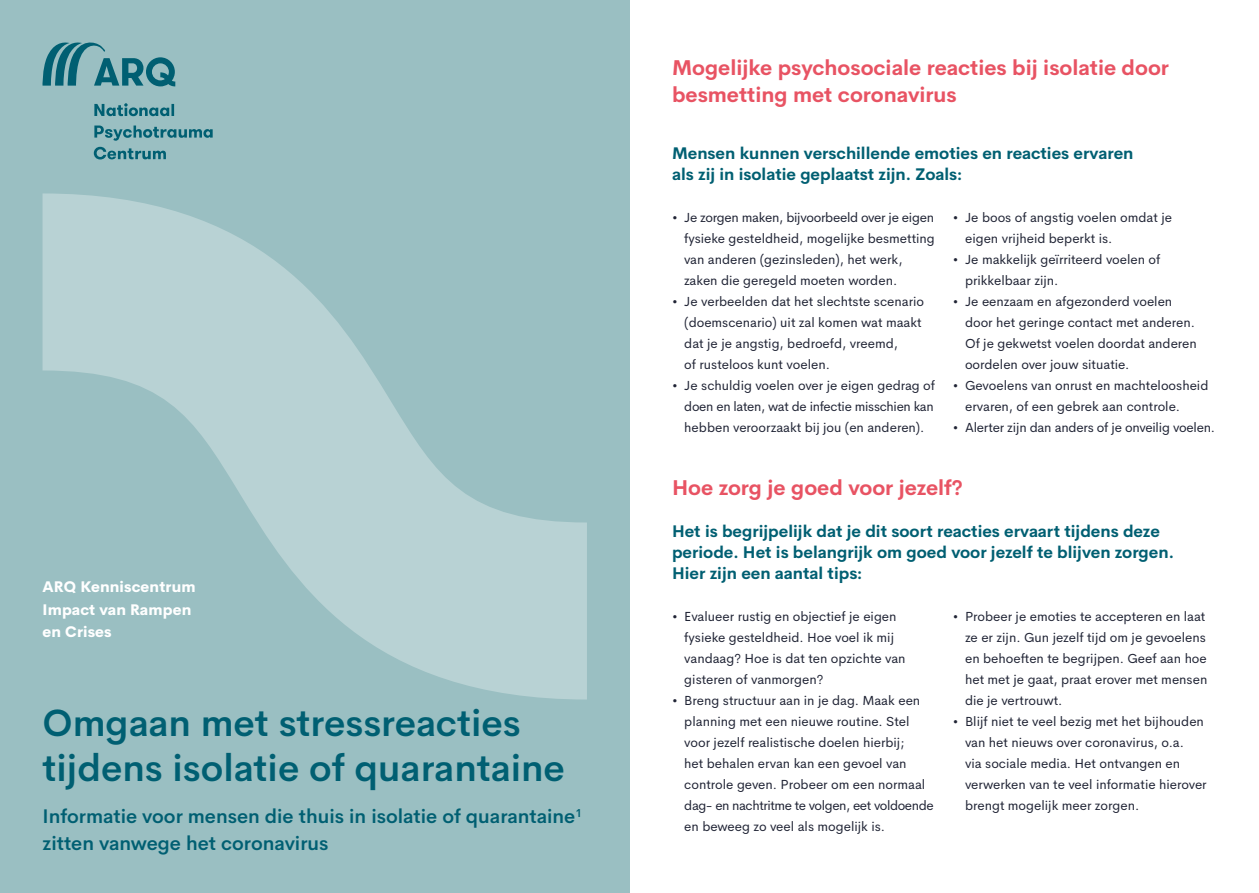
<style>
.page{position:relative;width:1259px;height:893px;background:#fff}
.page>*{position:absolute;margin:0;border:0;box-sizing:border-box;transform-origin:0 0}
.H1_cover{font:600 37.5px/45px "Cerebri Sans";color:#005f72}
.t1{font:700 21px/27px "Cerebri Sans";color:#e85363}
.ondertitel{font:600 19.5px/27px "Cerebri Sans";color:#005f72}
.t2{font:700 16.5px/21px "Cerebri Sans";color:#005f72}
.naam_tweede_laag{font:800 15px/22.5px "Cerebri Sans";letter-spacing:.01em;color:#fff}
.plat__klein__8_8_13{font:13.2px/21px "Cerebri Sans";color:#202435}
</style>
<div class="page">
<div style="left:0;top:0;width:629px;height:893px;background:#9abfc2"></div>
<svg style="left:43px;top:193px;width:544px;height:506px"></svg>
<svg style="left:42px;top:42px;width:171px;height:117px"></svg>
<p class="naam_tweede_laag" style="left:43px;top:574px;width:154px">ARQ Kenniscentrum<br>Impact van Rampen en Crises</p>
<p class="H1_cover" style="left:43px;top:698px;width:524px">Omgaan met stressreacties tijdens isolatie of quarantaine</p>
<p class="ondertitel" style="left:43px;top:801px;width:541px">Informatie voor mensen die thuis in isolatie of quarantaine<sup>1 </sup>zitten vanwege het coronavirus</p>
<h1 class="t1" style="left:672px;top:52px;width:498px">Mogelijke psychosociale reacties bij isolatie door besmetting met coronavirus</h1>
<h2 class="t2" style="left:672px;top:141px;width:463px">Mensen kunnen verschillende emoties en reacties ervaren als zij in isolatie geplaatst zijn. Zoals:</h2>
<p class="plat__klein__8_8_13" style="left:684px;top:206px;width:252px;text-indent:-12px">• Je zorgen maken, bijvoorbeeld over je eigen fysieke gesteldheid, mogelijke besmetting van anderen (gezinsleden), het werk, zaken die geregeld moeten worden.</p>
<p class="plat__klein__8_8_13" style="left:684px;top:290px;width:241px;text-indent:-12px">• Je verbeelden dat het slechtste scenario (doemscenario) uit zal komen wat maakt dat je je angstig, bedroefd, vreemd,<br>of rusteloos kunt voelen.</p>
<p class="plat__klein__8_8_13" style="left:684px;top:374px;width:252px;text-align:justify;text-indent:-12px">• Je schuldig voelen over je eigen gedrag of doen en laten, wat de infectie misschien kan hebben veroorzaakt bij jou (en anderen).</p>
<p class="plat__klein__8_8_13" style="left:965px;top:206px;width:208px;text-indent:-12px">• Je boos of angstig voelen omdat je eigen vrijheid beperkt is.</p>
<p class="plat__klein__8_8_13" style="left:965px;top:248px;width:197px;text-indent:-12px">• Je makkelijk geïrriteerd voelen of prikkelbaar zijn.</p>
<p class="plat__klein__8_8_13" style="left:965px;top:290px;width:233px;text-indent:-12px">• Je eenzaam en afgezonderd voelen door het geringe contact met anderen.<br>Of je gekwetst voelen doordat anderen oordelen over jouw situatie.</p>
<p class="plat__klein__8_8_13" style="left:965px;top:374px;width:245px;text-indent:-12px">• Gevoelens van onrust en machteloosheid ervaren, of een gebrek aan controle.</p>
<p class="plat__klein__8_8_13" style="left:952px;top:416px;width:264px">• Alerter zijn dan anders of je onveilig voelen.</p>
<h1 class="t1" style="left:672px;top:472px;width:292px">Hoe zorg je goed voor jezelf?</h1>
<h2 class="t2" style="left:672px;top:519px;width:503px">Het is begrijpelijk dat je dit soort reacties ervaart tijdens deze periode. Het is belangrijk om goed voor jezelf te blijven zorgen.<br>Hier zijn een aantal tips:</h2>
<p class="plat__klein__8_8_13" style="left:684px;top:605px;width:223px;text-indent:-12px">• Evalueer rustig en objectief je eigen fysieke gesteldheid. Hoe voel ik mij vandaag? Hoe is dat ten opzichte van gisteren of vanmorgen?</p>
<p class="plat__klein__8_8_13" style="left:684px;top:689px;width:251px;text-indent:-12px">• Breng structuur aan in je dag. Maak een planning met een nieuwe routine. Stel voor jezelf realistische doelen hierbij;<br>het behalen ervan kan een gevoel van controle geven. Probeer om een normaal dag- en nachtritme te volgen, eet voldoende en beweeg zo veel als mogelijk is.</p>
<p class="plat__klein__8_8_13" style="left:965px;top:605px;width:244px;text-indent:-12px">• Probeer je emoties te accepteren en laat ze er zijn. Gun jezelf tijd om je gevoelens en behoeften te begrijpen. Geef aan hoe het met je gaat, praat erover met mensen die je vertrouwt.</p>
<p class="plat__klein__8_8_13" style="left:965px;top:710px;width:243px;text-indent:-12px">• Blijf niet te veel bezig met het bijhouden van het nieuws over coronavirus, o.a.<br>via sociale media. Het ontvangen en verwerken van te veel informatie hierover brengt mogelijk meer zorgen.</p>
</div>
